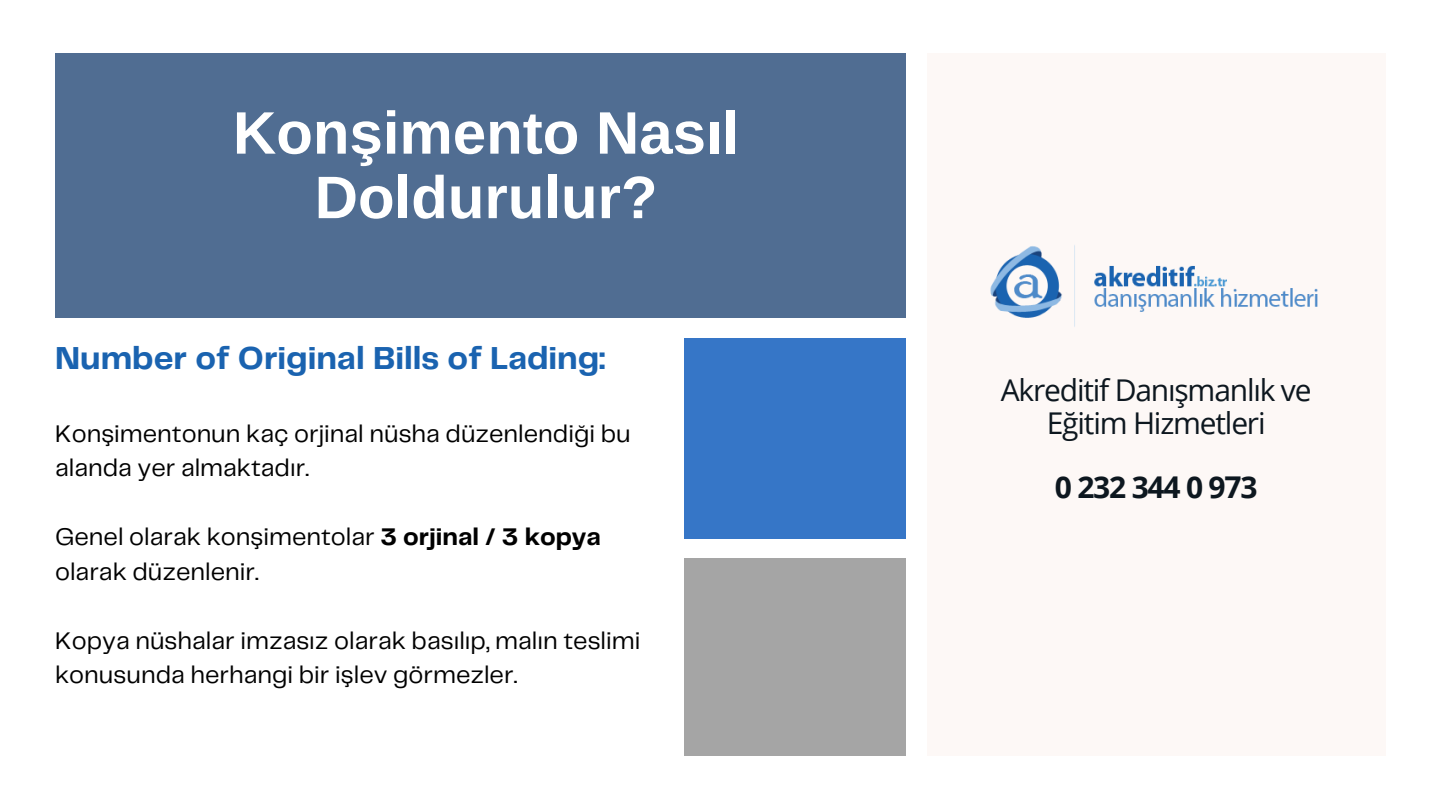
<style>
.page{position:relative;width:1440px;height:810px;background:#fff}
.page>*{position:absolute;margin:0;border:0;box-sizing:border-box;transform-origin:0 0}
.t1{font:700 60px/64.5px "Arimo";color:#fff;text-align:center}
.t2{font:700 33px "Telegraf";color:#1a63b0}
.t3{font:30px/32.2px "Open Sans";letter-spacing:-.04em;color:#0d171f;text-align:center}
.t4{font:700 30px "Open Sans";letter-spacing:-.04em;color:#0d171f}
.t5{font:25px/34.5px "Telegraf";color:#000}
.s1{font-weight:700}
</style>
<div class="page">
<div style="left:55px;top:53px;width:851px;height:265px;background:#506d92"></div>
<div style="left:684px;top:338px;width:222px;height:200px;background:#3676c7"></div>
<div style="left:684px;top:559px;width:222px;height:197px;background:#a5a5a5"></div>
<div style="left:927px;top:53px;width:459px;height:703px;background:#fdf8f6"></div>
<img style="left:990px;top:245px;width:328px;height:82px">
<h1 class="t1" style="left:233px;top:101px;width:508px">Konşimento Nasıl<br>Doldurulur?</h1>
<h2 class="t2" style="left:55px;top:344px;width:552px">Number of Original Bills of Lading:</h2>
<p class="t5" style="left:55px;top:417px;width:577px">Konşimentonun kaç orjinal nüsha düzenlendiği bu alanda yer almaktadır.</p>
<p class="t5" style="left:55px;top:521px;width:547px">Genel olarak konşimentolar <span class="s1">3 orjinal / 3 kopya </span>olarak düzenlenir.</p>
<p class="t5" style="left:55px;top:624px;width:587px">Kopya nüshalar imzasız olarak basılıp, malın teslimi konusunda herhangi bir işlev görmezler.</p>
<p class="t3" style="left:1001px;top:374px;width:312px">Akreditif Danışmanlık ve<br>Eğitim Hizmetleri</p>
<p class="t4" style="left:1055px;top:466px;width:204px">0 232 344 0 973</p>
</div>
